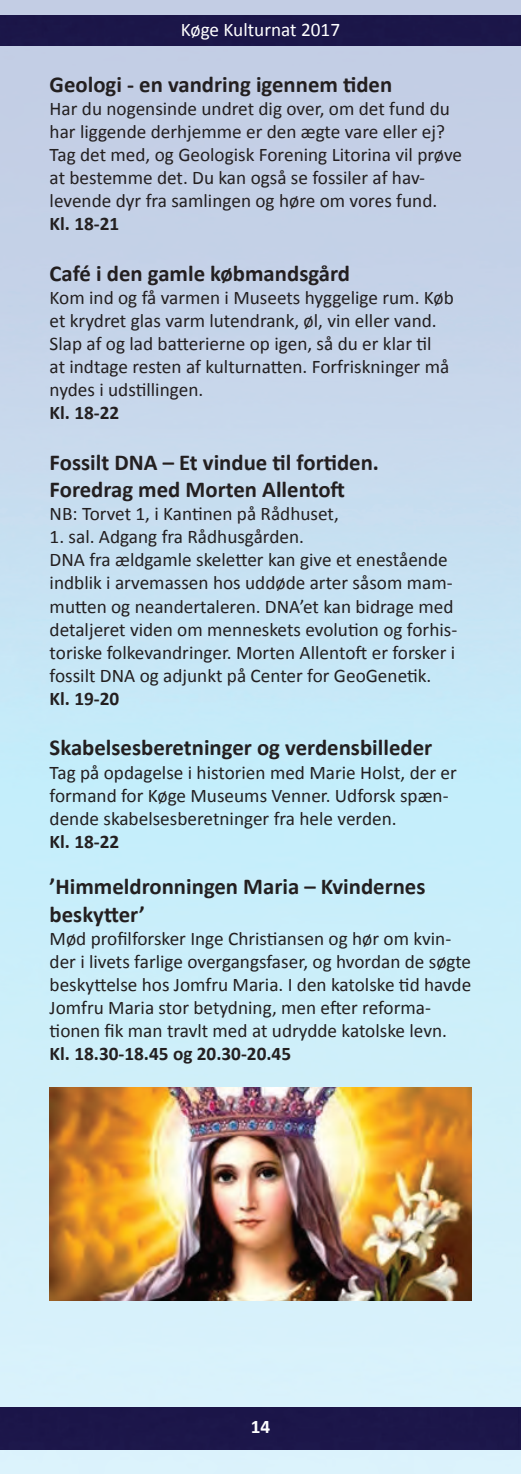
<style>
.page{position:relative;width:521px;height:1474px;background:#fff}
.page>*{position:absolute;margin:0;border:0;box-sizing:border-box;transform-origin:0 0}
.t1{font:700 22.75px/27.3px "Calibri";color:#231f20}
.t2{font:19.25px/23.1px "Calibri";color:#231f20}
.t3{font:700 19.25px "Calibri";color:#231f20}
.t4{font:19.25px "Calibri";color:#fff}
.t5{font:700 19.25px "Calibri";color:#fff}
</style>
<div class="page">
<img style="left:0;top:0;width:521px;height:1473px">
<div style="left:0;top:16px;width:521px;height:30px;background:#1b1649"></div>
<div style="left:0;top:1407px;width:521px;height:42px;background:#1c164a"></div>
<img style="left:50px;top:1087px;width:421px;height:213px">
<p class="t4" style="left:181px;top:17px;width:161px">Køge Kulturnat 2017</p>
<p class="t1" style="left:50px;top:70px;width:344px">Geologi - en vandring igennem tiden</p>
<p class="t2" style="left:50px;top:97px;width:414px">Har du nogensinde undret dig over, om det fund du har liggende derhjemme er den ægte vare eller ej?<br>Tag det med, og Geologisk Forening Litorina vil prøve at bestemme det. Du kan også se fossiler af hav&shy;levende dyr fra samlingen og høre om vores fund.</p>
<p class="t3" style="left:50px;top:211px;width:71px">Kl. 18-21</p>
<p class="t1" style="left:50px;top:259px;width:302px">Café i den gamle købmandsgård</p>
<p class="t2" style="left:50px;top:286px;width:406px">Kom ind og få varmen i Museets hyggelige rum. Køb et krydret glas varm lutendrank, øl, vin eller vand.<br>Slap af og lad batterierne op igen, så du er klar til<br>at indtage resten af kulturnatten. Forfriskninger må nydes i udstillingen.</p>
<p class="t3" style="left:50px;top:400px;width:71px">Kl. 18-22</p>
<p class="t1" style="left:50px;top:448px;width:331px">Fossilt DNA – Et vindue til fortiden.</p>
<p class="t1" style="left:50px;top:476px;width:297px">Foredrag med Morten Allentoft</p>
<p class="t2" style="left:50px;top:502px;width:291px">NB: Torvet 1, i Kantinen på Rådhuset,</p>
<p class="t2" style="left:50px;top:525px;width:256px">1. sal. Adgang fra Rådhusgården.</p>
<p class="t2" style="left:50px;top:548px;width:409px">DNA fra ældgamle skeletter kan give et enestående indblik i arvemassen hos uddøde arter såsom mam&shy;mutten og neandertaleren. DNA’et kan bidrage med detaljeret viden om menneskets evolution og forhis&shy;toriske folkevandringer. Morten Allentoft er forsker i fossilt DNA og adjunkt på Center for GeoGenetik.</p>
<p class="t3" style="left:50px;top:686px;width:71px">Kl. 19-20</p>
<p class="t1" style="left:50px;top:734px;width:384px">Skabelsesberetninger og verdensbilleder</p>
<p class="t2" style="left:50px;top:760px;width:409px">Tag på opdagelse i historien med Marie Holst, der er formand for Køge Museums Venner. Udforsk spæn&shy;dende skabelsesberetninger fra hele verden.</p>
<p class="t3" style="left:50px;top:829px;width:71px">Kl. 18-22</p>
<p class="t1" style="left:50px;top:873px;width:377px">’Himmeldronningen Maria – Kvindernes beskytter’</p>
<p class="t2" style="left:50px;top:927px;width:423px">Mød profilforsker Inge Christiansen og hør om kvin&shy;der i livets farlige overgangsfaser, og hvordan de søgte beskyttelse hos Jomfru Maria. I den katolske tid havde Jomfru Maria stor betydning, men efter reforma&shy;tionen fik man travlt med at udrydde katolske levn.</p>
<p class="t3" style="left:50px;top:1041px;width:243px">Kl. 18.30-18.45 og 20.30-20.45</p>
<p class="t5" style="left:251px;top:1413px;width:21px">14</p>
</div>
